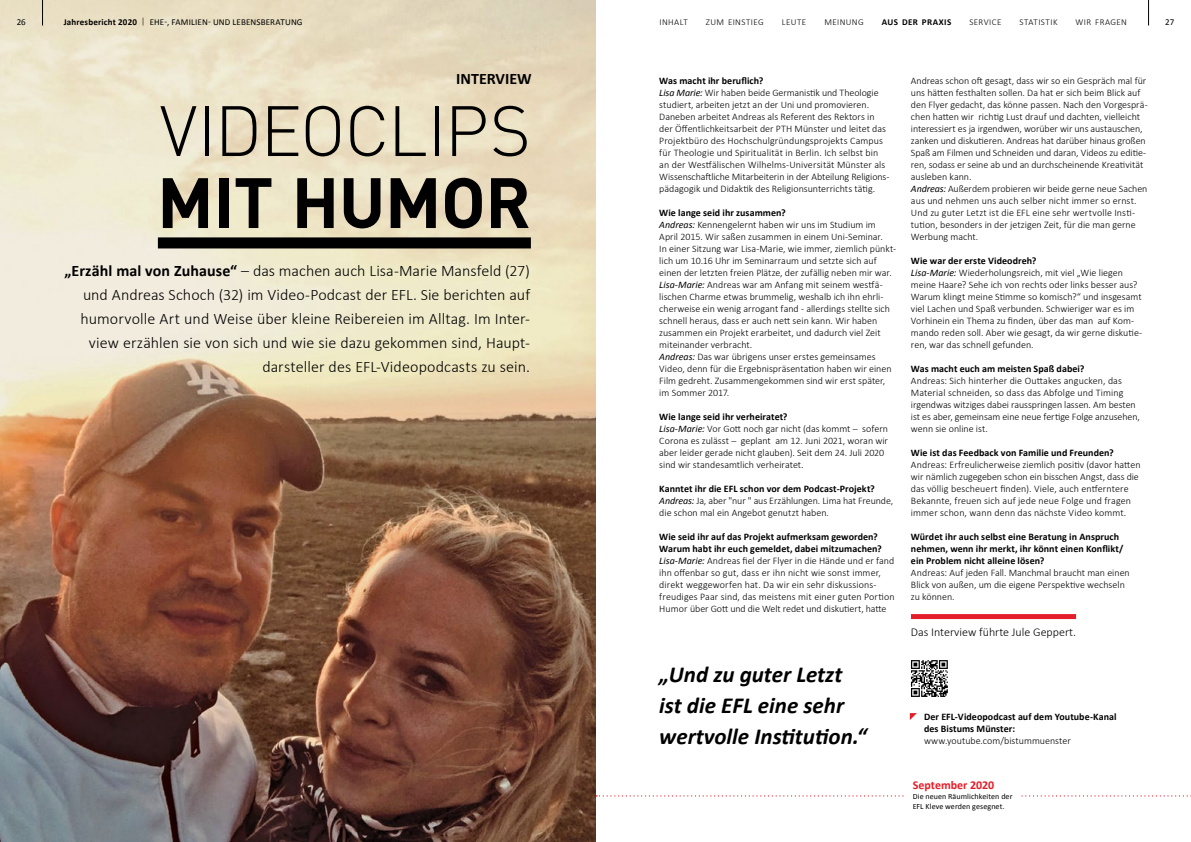
<style>
.page{position:relative;width:1191px;height:842px;background:#fff}
.page>*{position:absolute;margin:0;border:0;box-sizing:border-box;transform-origin:0 0}
.Absatzformat_2{font:300 70px/72px "DIN";letter-spacing:-.025em;color:#000}
.t1{font:italic 700 23px "Calibri";color:#000}
.t2{font:300 16px/24px "Calibri";letter-spacing:.005em;color:#000;text-align:right}
.t3{font:700 16px "Calibri";color:#000}
.Absatzformat_9{font:300 12px "Calibri";color:#000}
.t4{font:700 12px "Calibri";color:#e51f29}
.t5{font:300 10px/12px "Calibri";color:#000}
.t6{font:700 10px/12px "Calibri";letter-spacing:.005em;color:#000}
.t7{font:300 9px "Calibri";letter-spacing:.04em;color:#000}
.t8{font:9px "Calibri";letter-spacing:.015em;color:#000}
.t9{font:700 9px "Calibri";letter-spacing:.045em;color:#000}
.t10{font:8px/10px "Calibri";letter-spacing:.01em;color:#000}
.s1{font-weight:700}
.s2{font-weight:300}
.s3{font-weight:400;font-style:italic}
</style>
<div class="page">
<img style="left:0;top:0;width:595px;height:842px">
<div style="left:911px;top:614px;width:165px;height:5px;background:#e51f29"></div>
<div style="left:158px;top:237px;width:373px;height:11px;background:#000"></div>
<svg style="left:911px;top:660px;width:36px;height:37px"></svg>
<svg style="left:910px;top:713px;width:7px;height:7px"></svg>
<svg style="left:596px;top:795px;width:595px;height:1px"></svg>
<div style="left:904px;top:774px;width:116px;height:41px;background:#fff"></div>
<svg style="left:1148px;top:0;width:1px;height:26px"></svg>
<svg style="left:42px;top:0;width:1px;height:26px"></svg>
<p class="t8" style="left:17px;top:16px;width:11px">26</p>
<p class="t8" style="left:64px;top:16px;width:240px"><span class="s1">Jahresbericht 2020</span> <span class="s2">|</span> EHE-, FAMILIEN- UND LEBENSBERATUNG</p>
<p class="t7" style="left:659px;top:16px;width:30px">INHALT</p>
<p class="t7" style="left:706px;top:16px;width:59px">ZUM EINSTIEG</p>
<p class="t7" style="left:782px;top:16px;width:26px">LEUTE</p>
<p class="t7" style="left:824px;top:16px;width:41px">MEINUNG</p>
<p class="t9" style="left:881px;top:16px;width:71px">AUS DER PRAXIS</p>
<p class="t7" style="left:969px;top:16px;width:33px">SERVICE</p>
<p class="t7" style="left:1019px;top:16px;width:39px">STATISTIK</p>
<p class="t7" style="left:1075px;top:16px;width:53px">WIR FRAGEN</p>
<p class="t8" style="left:1165px;top:16px;width:11px">27</p>
<p class="t3" style="left:456px;top:69px;width:77px">INTERVIEW</p>
<p class="Absatzformat_2" style="left:157px;top:94px;width:375px">VIDEOCLIPS<br><span class="s1">MIT HUMOR</span></p>
<p class="t2" style="left:64px;top:258px;width:467px"><span class="s1">„Erzähl mal von Zuhause“</span> – das machen auch Lisa-Marie Mansfeld (27) und Andreas Schoch (32) im Video-Podcast der EFL. Sie berichten auf</p>
<p class="t2" style="left:80px;top:306px;width:451px;text-align:center">humorvolle Art und Weise über kleine Reibereien im Alltag. Im Inter&shy;view erzählen sie von sich und wie sie dazu gekommen sind, Haupt-</p>
<p class="t2" style="left:262px;top:354px;width:269px">darsteller des EFL-Videopodcasts zu sein.</p>
<p class="t6" style="left:659px;top:74px;width:106px">Was macht ihr beruflich?</p>
<p class="t5" style="left:659px;top:86px;width:232px"><span class="s3">Lisa Marie:</span> Wir haben beide Germanistik und Theologie studiert, arbeiten jetzt an der Uni und promovieren.<br>Daneben arbeitet Andreas als Referent des Rektors in der Öffentlichkeitsarbeit der PTH Münster und leitet das Projektbüro des Hochschulgründungsprojekts Campus für Theologie und Spiritualität in Berlin. Ich selbst bin an der Westfälischen Wilhelms-Universität Münster als Wissenschaftliche Mitarbeiterin in der Abteilung Religions&shy;pädagogik und Didaktik des Religionsunterrichts tätig.</p>
<p class="t6" style="left:659px;top:206px;width:128px">Wie lange seid ihr zusammen?</p>
<p class="t5" style="left:659px;top:218px;width:225px"><span class="s3">Andreas:</span> Kennengelernt haben wir uns im Studium im<br>April 2015. Wir saßen zusammen in einem Uni-Seminar.</p>
<p class="t5" style="left:659px;top:242px;width:238px">In einer Sitzung war Lisa-Marie, wie immer, ziemlich pünkt&shy;lich um 10.16 Uhr im Seminarraum und setzte sich auf einen der letzten freien Plätze, der zufällig neben mir war.</p>
<p class="t5" style="left:659px;top:278px;width:232px"><span class="s3">Lisa-Marie:</span> Andreas war am Anfang mit seinem westfä&shy;lischen Charme etwas brummelig, weshalb ich ihn ehrli&shy;cherweise ein wenig arrogant fand - allerdings stellte sich schnell heraus, dass er auch nett sein kann. Wir haben zusammen ein Projekt erarbeitet, und dadurch viel Zeit miteinander verbracht.</p>
<p class="t5" style="left:659px;top:350px;width:234px"><span class="s3">Andreas:</span> Das war übrigens unser erstes gemeinsames Video, denn für die Ergebnispräsentation haben wir einen Film gedreht. Zusammengekommen sind wir erst später, im Sommer 2017.</p>
<p class="t6" style="left:659px;top:410px;width:130px">Wie lange seid ihr verheiratet?</p>
<p class="t5" style="left:659px;top:422px;width:230px"><span class="s3">Lisa-Marie:</span> Vor Gott noch gar nicht (das kommt – sofern Corona es zulässt – geplant am 12. Juni 2021, woran wir aber leider gerade nicht glauben). Seit dem 24. Juli 2020 sind wir standesamtlich verheiratet.</p>
<p class="t6" style="left:659px;top:482px;width:217px">Kanntet ihr die EFL schon vor dem Podcast-Projekt?</p>
<p class="t5" style="left:659px;top:494px;width:235px"><span class="s3">Andreas:</span> Ja, aber "nur " aus Erzählungen. Lima hat Freunde, die schon mal ein Angebot genutzt haben.</p>
<p class="t6" style="left:659px;top:530px;width:224px">Wie seid ihr auf das Projekt aufmerksam geworden?<br>Warum habt ihr euch gemeldet, dabei mitzumachen?</p>
<p class="t5" style="left:659px;top:554px;width:237px"><span class="s3">Lisa-Marie:</span> Andreas fiel der Flyer in die Hände und er fand ihn offenbar so gut, dass er ihn nicht wie sonst immer, direkt weggeworfen hat. Da wir ein sehr diskussions&shy;freudiges Paar sind, das meistens mit einer guten Portion Humor über Gott und die Welt redet und diskutiert, hatte</p>
<p class="t1" style="left:659px;top:660px;width:184px">„Und zu guter Letzt</p>
<p class="t1" style="left:659px;top:691px;width:186px">ist die EFL eine sehr</p>
<p class="t1" style="left:659px;top:722px;width:209px">wertvolle Institution.“</p>
<p class="t5" style="left:911px;top:74px;width:238px">Andreas schon oft gesagt, dass wir so ein Gespräch mal für uns hätten festhalten sollen. Da hat er sich beim Blick auf den Flyer gedacht, das könne passen. Nach den Vorgesprä&shy;chen hatten wir richtig Lust drauf und dachten, vielleicht interessiert es ja irgendwen, worüber wir uns austauschen, zanken und diskutieren. Andreas hat darüber hinaus großen Spaß am Filmen und Schneiden und daran, Videos zu editie&shy;ren, sodass er seine ab und an durchscheinende Kreativität ausleben kann.</p>
<p class="t5" style="left:911px;top:182px;width:238px"><span class="s3">Andreas:</span> Außerdem probieren wir beide gerne neue Sachen aus und nehmen uns auch selber nicht immer so ernst.<br>Und zu guter Letzt ist die EFL eine sehr wertvolle Insti&shy;tution, besonders in der jetzigen Zeit, für die man gerne Werbung macht.</p>
<p class="t6" style="left:911px;top:254px;width:127px">Wie war der erste Videodreh?</p>
<p class="t5" style="left:911px;top:266px;width:233px"><span class="s3">Lisa-Marie:</span> Wiederholungsreich, mit viel „Wie liegen meine Haare? Sehe ich von rechts oder links besser aus?<br>Warum klingt meine Stimme so komisch?“ und insgesamt viel Lachen und Spaß verbunden. Schwieriger war es im Vorhinein ein Thema zu finden, über das man auf Kom&shy;mando reden soll. Aber wie gesagt, da wir gerne diskutie&shy;ren, war das schnell gefunden.</p>
<p class="t6" style="left:911px;top:362px;width:175px">Was macht euch am meisten Spaß dabei?</p>
<p class="t5" style="left:911px;top:374px;width:212px">Andreas: Sich hinterher die Outtakes angucken, das</p>
<p class="t5" style="left:911px;top:386px;width:214px">Material schneiden, so dass das Abfolge und Timing</p>
<p class="t5" style="left:911px;top:398px;width:230px">irgendwas witziges dabei rausspringen lassen. Am besten ist es aber, gemeinsam eine neue fertige Folge anzusehen, wenn sie online ist.</p>
<p class="t6" style="left:911px;top:446px;width:204px">Wie ist das Feedback von Familie und Freunden?</p>
<p class="t5" style="left:911px;top:458px;width:231px">Andreas: Erfreulicherweise ziemlich positiv (davor hatten wir nämlich zugegeben schon ein bisschen Angst, dass die das völlig bescheuert finden). Viele, auch entferntere Bekannte, freuen sich auf jede neue Folge und fragen immer schon, wann denn das nächste Video kommt.</p>
<p class="t6" style="left:911px;top:530px;width:210px">Würdet ihr auch selbst eine Beratung in Anspruch</p>
<p class="t6" style="left:911px;top:542px;width:214px">nehmen, wenn ihr merkt, ihr könnt einen Konflikt/</p>
<p class="t6" style="left:911px;top:554px;width:135px">ein Problem nicht alleine lösen?</p>
<p class="t5" style="left:911px;top:566px;width:220px">Andreas: Auf jeden Fall. Manchmal braucht man einen<br>Blick von außen, um die eigene Perspektive wechseln</p>
<p class="t5" style="left:911px;top:590px;width:45px">zu können.</p>
<p class="Absatzformat_9" style="left:911px;top:625px;width:167px">Das Interview führte Jule Geppert.</p>
<p class="t6" style="left:924px;top:710px;width:194px">Der EFL-Videopodcast auf dem Youtube-Kanal</p>
<p class="t6" style="left:924px;top:722px;width:93px">des Bistums Münster:</p>
<p class="t5" style="left:924px;top:734px;width:148px">www.youtube.com/bistummuenster</p>
<p class="t4" style="left:912px;top:778px;width:83px">September 2020</p>
<p class="t10" style="left:912px;top:791px;width:101px">Die neuen Räumlichkeiten der<br>EFL Kleve werden gesegnet.</p>
</div>
